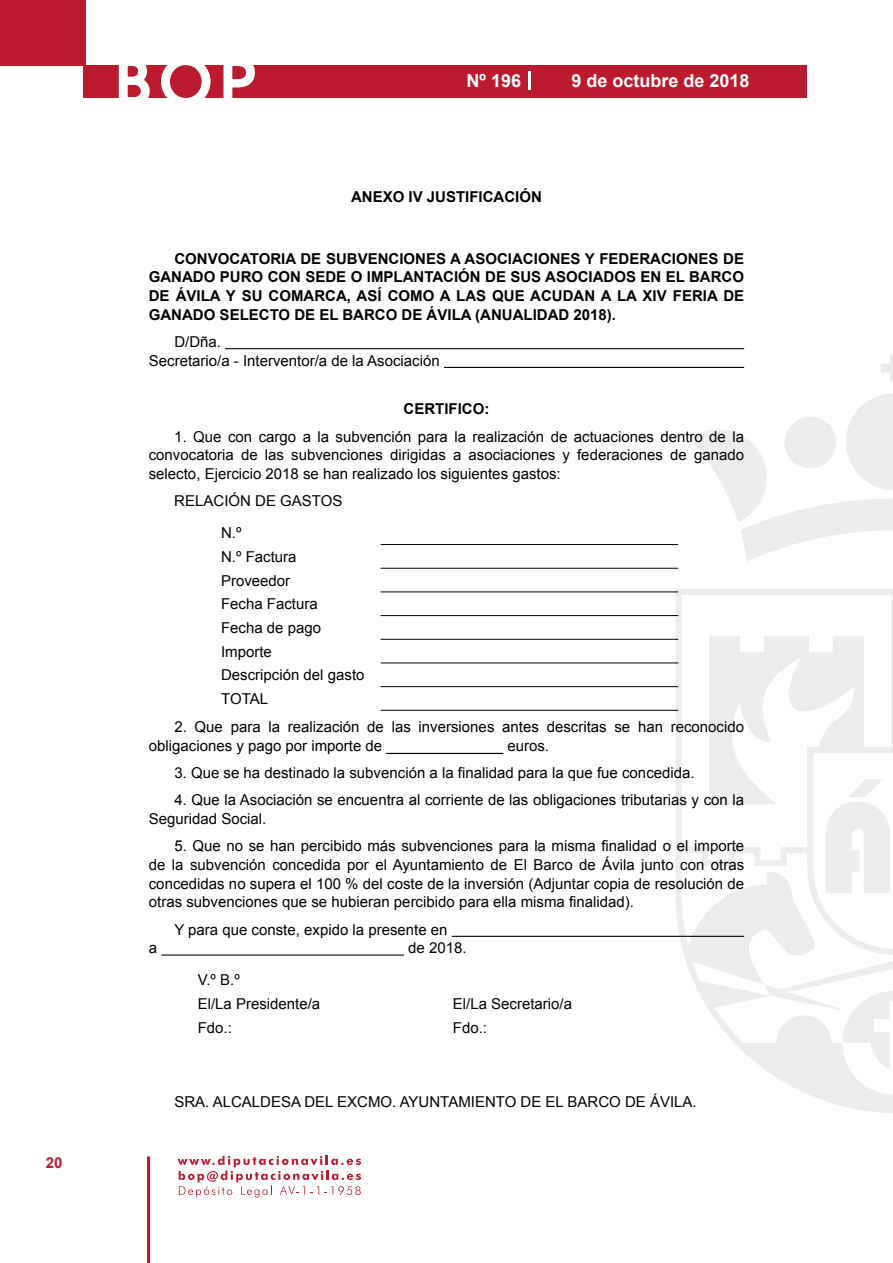
<style>
.page{position:relative;width:893px;height:1263px;background:#fff}
.page>*{position:absolute;margin:0;border:0;box-sizing:border-box;transform-origin:0 0}
.t1{font:500 61.5px "Avant Garde";color:#fff}
.t2{font:700 18px "Arial";color:#fff}
.t3{font:15px/18.8px "Arial";color:#000}
.t4{font:700 15px/18.8px "Arial";color:#000;text-align:justify}
.t5{font:700 15px "Arial";color:#ba1b2f}
</style>
<div class="page">
<svg style="left:178px;top:1156px;width:183px;height:41px"></svg>
<hr style="left:147px;top:1156px;width:3px;height:107px;background:#ba1b2f">
<div style="left:0;top:0;width:85px;height:66px;background:#ba1b2f"></div>
<div style="left:84px;top:65px;width:723px;height:33px;background:#ba1b2f"></div>
<svg style="left:118px;top:65px;width:32px;height:33px"></svg>
<svg style="left:161px;top:65px;width:50px;height:33px"></svg>
<svg style="left:223px;top:65px;width:32px;height:33px"></svg>
<svg style="left:529px;top:71px;width:2px;height:19px"></svg>
<svg style="left:881px;top:355px;width:12px;height:27px"></svg>
<svg style="left:690px;top:393px;width:203px;height:168px"></svg>
<svg style="left:675px;top:589px;width:218px;height:524px"></svg>
<svg style="left:764px;top:984px;width:129px;height:86px"></svg>
<svg style="left:825px;top:779px;width:66px;height:114px"></svg>
<hr style="left:225px;top:348px;width:519px;height:1px;background:#000">
<hr style="left:444px;top:367px;width:300px;height:1px;background:#000">
<hr style="left:452px;top:936px;width:292px;height:1px;background:#000">
<hr style="left:161px;top:954px;width:243px;height:2px;background:#000">
<hr style="left:381px;top:544px;width:297px;height:1px;background:#000">
<hr style="left:381px;top:568px;width:297px;height:1px;background:#000">
<hr style="left:381px;top:591px;width:297px;height:1px;background:#000">
<hr style="left:381px;top:615px;width:297px;height:1px;background:#000">
<hr style="left:381px;top:639px;width:297px;height:1px;background:#000">
<hr style="left:381px;top:662px;width:297px;height:1px;background:#000">
<hr style="left:381px;top:686px;width:297px;height:1px;background:#000">
<hr style="left:381px;top:710px;width:297px;height:1px;background:#000">
<p class="t5" style="left:46px;top:1153px;width:18px">20</p>
<h1 class="t1" style="left:115px;top:44px;width:141px">BOP</h1>
<p class="t2" style="left:467px;top:69px;width:56px">Nº 196</p>
<p class="t2" style="left:571px;top:69px;width:180px">9 de octubre de 2018</p>
<p class="t4" style="left:351px;top:188px;width:192px">ANEXO IV JUSTIFICACIÓN</p>
<p class="t4" style="left:149px;top:249px;width:597px;text-indent:26px">CONVOCATORIA DE SUBVENCIONES A ASOCIACIONES Y FEDERACIONES DE GANADO PURO CON SEDE O IMPLANTACIÓN DE SUS ASOCIADOS EN EL BARCO DE ÁVILA Y SU COMARCA, ASÍ COMO A LAS QUE ACUDAN A LA XIV FERIA DE GANADO SELECTO DE EL BARCO DE ÁVILA (ANUALIDAD 2018).</p>
<p class="t3" style="left:149px;top:333px;width:292px;text-indent:26px">D/Dña.<br>Secretario/a - Interventor/a de la Asociación</p>
<p class="t4" style="left:404px;top:400px;width:87px">CERTIFICO:</p>
<p class="t3" style="left:149px;top:427px;width:597px;text-align:justify;text-indent:26px">1. Que con cargo a la subvención para la realización de actuaciones dentro de la convocatoria de las subvenciones dirigidas a asociaciones y federaciones de ganado selecto, Ejercicio 2018 se han realizado los siguientes gastos:</p>
<p class="t3" style="left:221px;top:485px;width:123px;line-height:31.8px;text-indent:-47px">RELACIÓN DE GASTOS<br>N.º</p>
<p class="t3" style="left:221px;top:545px;width:145px;line-height:23.7px">N.º Factura<br>Proveedor<br>Fecha Factura<br>Fecha de pago<br>Importe<br>Descripción del gasto<br>TOTAL</p>
<p class="t3" style="left:149px;top:717px;width:597px;text-indent:26px">2. Que para la realización de las inversiones antes descritas se han reconocido obligaciones y pago por importe de ______________ euros.</p>
<p class="t3" style="left:174px;top:763px;width:522px">3. Que se ha destinado la subvención a la finalidad para la que fue concedida.</p>
<p class="t3" style="left:149px;top:791px;width:597px;text-indent:26px">4. Que la Asociación se encuentra al corriente de las obligaciones tributarias y con la<br>Seguridad Social.</p>
<p class="t3" style="left:149px;top:837px;width:597px;text-align:justify;text-indent:26px">5. Que no se han percibido más subvenciones para la misma finalidad o el importe de la subvención concedida por el Ayuntamiento de El Barco de Ávila junto con otras concedidas no supera el 100 % del coste de la inversión (Adjuntar copia de resolución de otras subvenciones que se hubieran percibido para ella misma finalidad).</p>
<p class="t3" style="left:174px;top:920px;width:275px">Y para que conste, expido la presente en</p>
<p class="t3" style="left:149px;top:939px;width:10px">a</p>
<p class="t3" style="left:408px;top:939px;width:60px">de 2018.</p>
<p class="t3" style="left:198px;top:968px;width:124px;line-height:23.7px">V.º B.º<br>El/La Presidente/a</p>
<p class="t3" style="left:453px;top:994px;width:121px">El/La Secretario/a</p>
<p class="t3" style="left:198px;top:1018px;width:36px">Fdo.:</p>
<p class="t3" style="left:453px;top:1018px;width:36px">Fdo.:</p>
<p class="t3" style="left:174px;top:1092px;width:524px">SRA. ALCALDESA DEL EXCMO. AYUNTAMIENTO DE EL BARCO DE ÁVILA.</p>
</div>
